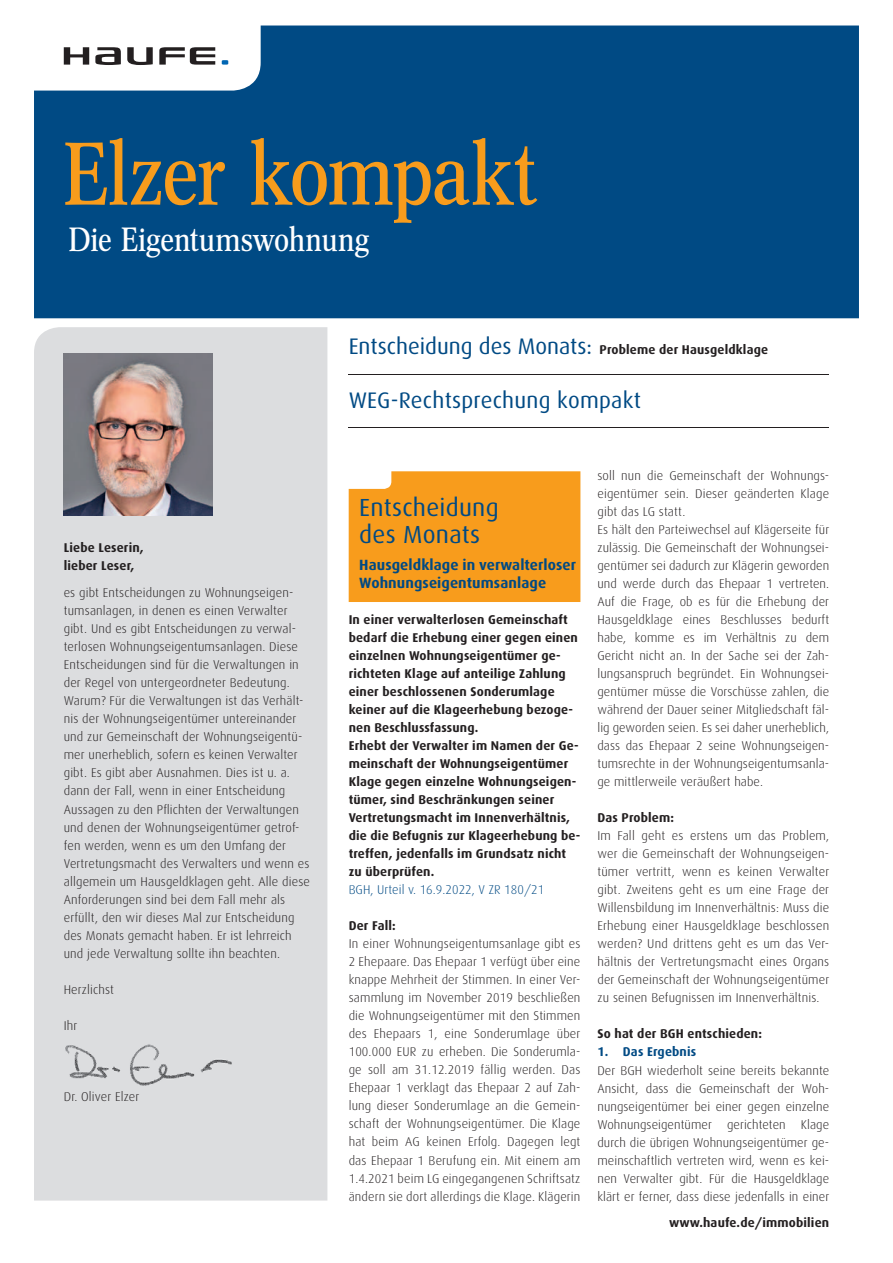
<style>
.page{position:relative;width:893px;height:1263px;background:#fff}
.page>*{position:absolute;margin:0;border:0;box-sizing:border-box;transform-origin:0 0}
.t1{font:87px "Concorde Nova";letter-spacing:-.015em;color:#f89c1c}
.t2{font:33px "Concorde Nova";letter-spacing:-.005em;color:#fff}
.t3{font:24.75px/27px "Dax";letter-spacing:.01em;color:#004a84}
.t4{font:22.5px "Dax";color:#004a84}
.t5{font:700 14.85px/18px "Dax";letter-spacing:.005em;color:#004a84}
.t6{font:300 12.75px/18px "Dax";letter-spacing:.01em;color:#231f20;text-align:justify}
.t7{font:700 12.75px/18px "Dax";letter-spacing:.01em;color:#231f20}
.t8{font:300 12.75px "Dax";letter-spacing:.005em;color:#004a84}
.t9{font:700 12.75px "Dax";letter-spacing:.01em;color:#004a84}
</style>
<div class="page">
<div style="left:34px;top:26px;width:825px;height:292px;background:#004a84"></div>
<svg style="left:34px;top:26px;width:222px;height:59px"></svg>
<div style="left:34px;top:327px;width:293px;height:873px;background:#dcdddf"></div>
<img style="left:64px;top:353px;width:148px;height:162px">
<hr style="left:349px;top:374px;width:480px;height:1px;background:#231f20">
<hr style="left:349px;top:427px;width:480px;height:1px;background:#231f20">
<div style="left:349px;top:471px;width:231px;height:131px;background:#f89c1c"></div>
<img style="left:64px;top:1041px;width:170px;height:44px">
<h1 class="t1" style="left:63px;top:124px;width:475px">Elzer kompakt</h1>
<h2 class="t2" style="left:69px;top:220px;width:302px">Die Eigentumswohnung</h2>
<p class="t7" style="left:64px;top:539px;width:81px">Liebe Leserin, lieber Leser,</p>
<p class="t6" style="left:64px;top:584px;width:248px;text-align:left">es gibt Entscheidungen zu Wohnungseigen&shy;tumsanlagen, in denen es einen Verwalter gibt. Und es gibt Entscheidungen zu verwal&shy;terlosen Wohnungseigentumsanlagen. Diese Entscheidungen sind für die Verwaltungen in der Regel von untergeordneter Bedeutung.<br>Warum? Für die Verwaltungen ist das Verhält&shy;nis der Wohnungseigentümer untereinander und zur Gemeinschaft der Wohnungseigentü&shy;mer unerheblich, sofern es keinen Verwalter gibt. Es gibt aber Ausnahmen. Dies ist u. a. dann der Fall, wenn in einer Entscheidung Aussagen zu den Pflichten der Verwaltungen und denen der Wohnungseigentümer getrof&shy;fen werden, wenn es um den Umfang der Vertretungsmacht des Verwalters und wenn es allgemein um Hausgeldklagen geht. Alle diese Anforderungen sind bei dem Fall mehr als erfüllt, den wir dieses Mal zur Entscheidung des Monats gemacht haben. Er ist lehrreich und jede Verwaltung sollte ihn beachten.</p>
<p class="t6" style="left:64px;top:980px;width:52px">Herzlichst</p>
<p class="t6" style="left:64px;top:1016px;width:15px">Ihr</p>
<p class="t6" style="left:64px;top:1088px;width:77px">Dr. Oliver Elzer</p>
<h3 class="t4" style="left:349px;top:334px;width:245px">Entscheidung des Monats:</h3>
<h3 class="t4" style="left:349px;top:388px;width:294px">WEG-Rechtsprechung kompakt</h3>
<p class="t7" style="left:600px;top:341px;width:170px">Probleme der Hausgeldklage</p>
<h3 class="t3" style="left:359px;top:494px;width:141px">Entscheidung des Monats</h3>
<p class="t5" style="left:359px;top:556px;width:218px">Hausgeldklage in verwalterloser<br>Wohnungseigentumsanlage</p>
<p class="t7" style="left:349px;top:611px;width:233px">In einer verwalterlosen Gemeinschaft bedarf die Erhebung einer gegen einen einzelnen Wohnungseigentümer ge&shy;richteten Klage auf anteilige Zahlung einer beschlossenen Sonderumlage keiner auf die Klageerhebung bezoge&shy;nen Beschlussfassung.<br>Erhebt der Verwalter im Namen der Ge&shy;meinschaft der Wohnungseigentümer Klage gegen einzelne Wohnungseigen&shy;tümer, sind Beschränkungen seiner Vertretungsmacht im Innenverhältnis, die die Befugnis zur Klageerhebung be&shy;treffen, jedenfalls im Grundsatz nicht zu überprüfen.</p>
<p class="t8" style="left:349px;top:883px;width:197px">BGH, Urteil v. 16.9.2022, V ZR 180/21</p>
<p class="t7" style="left:349px;top:917px;width:49px">Der Fall:</p>
<p class="t6" style="left:349px;top:935px;width:233px">In einer Wohnungseigentumsanlage gibt es 2 Ehepaare. Das Ehepaar 1 verfügt über eine knappe Mehrheit der Stimmen. In einer Ver&shy;sammlung im November 2019 beschließen die Wohnungseigentümer mit den Stimmen des Ehepaars 1, eine Sonderumlage über 100.000 EUR zu erheben. Die Sonderumla&shy;ge soll am 31.12.2019 fällig werden. Das Ehepaar 1 verklagt das Ehepaar 2 auf Zah&shy;lung dieser Sonderumlage an die Gemein&shy;schaft der Wohnungseigentümer. Die Klage hat beim AG keinen Erfolg. Dagegen legt das Ehepaar 1 Berufung ein. Mit einem am 1.4.2021 beim LG eingegangenen Schriftsatz ändern sie dort allerdings die Klage. Klägerin</p>
<p class="t6" style="left:597px;top:467px;width:233px;text-align:left">soll nun die Gemeinschaft der Wohnungs&shy;eigentümer sein. Dieser geänderten Klage gibt das LG statt.<br>Es hält den Parteiwechsel auf Klägerseite für zulässig. Die Gemeinschaft der Wohnungsei&shy;gentümer sei dadurch zur Klägerin geworden und werde durch das Ehepaar 1 vertreten.<br>Auf die Frage, ob es für die Erhebung der Hausgeldklage eines Beschlusses bedurft habe, komme es im Verhältnis zu dem Gericht nicht an. In der Sache sei der Zah&shy;lungsanspruch begründet. Ein Wohnungsei&shy;gentümer müsse die Vorschüsse zahlen, die während der Dauer seiner Mitgliedschaft fäl&shy;lig geworden seien. Es sei daher unerheblich, dass das Ehepaar 2 seine Wohnungseigen&shy;tumsrechte in der Wohnungseigentumsanla&shy;ge mittlerweile veräußert habe.</p>
<p class="t7" style="left:597px;top:809px;width:78px">Das Problem:</p>
<p class="t6" style="left:597px;top:827px;width:233px">Im Fall geht es erstens um das Problem, wer die Gemeinschaft der Wohnungseigen&shy;tümer vertritt, wenn es keinen Verwalter gibt. Zweitens geht es um eine Frage der Willensbildung im Innenverhältnis: Muss die Erhebung einer Hausgeldklage beschlossen werden? Und drittens geht es um das Ver&shy;hältnis der Vertretungsmacht eines Organs der Gemeinschaft der Wohnungseigentümer zu seinen Befugnissen im Innenverhältnis.</p>
<p class="t7" style="left:597px;top:1025px;width:166px">So hat der BGH entschieden:</p>
<p class="t9" style="left:597px;top:1045px;width:100px">1. Das Ergebnis</p>
<p class="t6" style="left:597px;top:1061px;width:233px">Der BGH wiederholt seine bereits bekannte Ansicht, dass die Gemeinschaft der Woh&shy;nungseigentümer bei einer gegen einzelne Wohnungseigentümer gerichteten Klage durch die übrigen Wohnungseigentümer ge&shy;meinschaftlich vertreten wird, wenn es kei&shy;nen Verwalter gibt. Für die Hausgeldklage klärt er ferner, dass diese jedenfalls in einer</p>
<p class="t7" style="left:669px;top:1214px;width:162px">www.haufe.de/immobilien</p>
</div>
